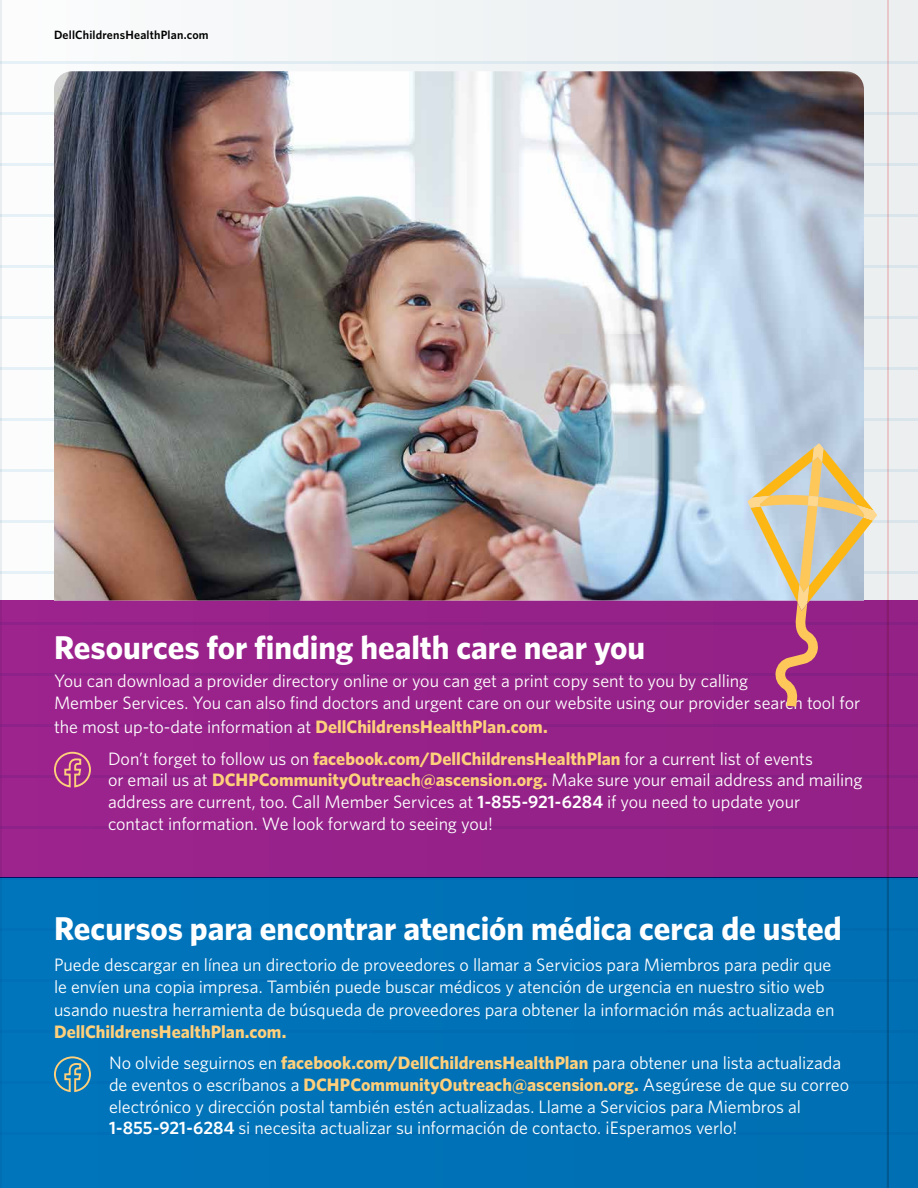
<style>
.page{position:relative;width:918px;height:1188px;background:#fff}
.page>*{position:absolute;margin:0;border:0;box-sizing:border-box;transform-origin:0 0}
.t1{font:700 33px "Whitney";letter-spacing:-.005em;color:#fff}
.t2{font:18px/21.6px "Whitney";letter-spacing:-.005em;color:#fff}
.t3{font:700 18px "Whitney";color:#ffd07b}
.t4{font:600 12px "Whitney";letter-spacing:.015em;color:#000}
.s1{font-weight:700;color:#ffd07b}
.s2{font-weight:600}
</style>
<div class="page">
<hr style="left:0;top:0;width:2px;height:1188px;background:#eaedef">
<div style="left:2px;top:0;width:916px;height:1188px;background:#f1f4f5"></div>
<hr style="left:887px;top:0;width:1px;height:1188px;background:#ed1c24">
<hr style="left:0;top:62px;width:918px;height:2px;background:#c8e4f2">
<hr style="left:0;top:113px;width:918px;height:2px;background:#c8e4f2">
<hr style="left:0;top:164px;width:918px;height:2px;background:#c8e4f2">
<hr style="left:0;top:215px;width:918px;height:2px;background:#c8e4f2">
<hr style="left:0;top:266px;width:918px;height:2px;background:#c8e4f2">
<hr style="left:0;top:317px;width:918px;height:2px;background:#c8e4f2">
<hr style="left:0;top:367px;width:918px;height:3px;background:#c8e4f2">
<hr style="left:0;top:418px;width:918px;height:3px;background:#c8e4f2">
<hr style="left:0;top:469px;width:918px;height:3px;background:#c8e4f2">
<hr style="left:0;top:520px;width:918px;height:3px;background:#c8e4f2">
<hr style="left:0;top:571px;width:918px;height:3px;background:#c8e4f2">
<hr style="left:0;top:462px;width:1px;height:132px;background:#ffd07b">
<div style="left:0;top:600px;width:918px;height:278px;background:#962289"></div>
<div style="left:0;top:878px;width:918px;height:310px;background:#0071b6"></div>
<svg style="left:54px;top:1056px;width:37px;height:37px"></svg>
<svg style="left:54px;top:751px;width:37px;height:37px"></svg>
<img style="left:54px;top:71px;width:810px;height:529px">
<svg style="left:747px;top:443px;width:130px;height:264px"></svg>
<p class="t4" style="left:54px;top:27px;width:156px">DellChildrensHealthPlan.com</p>
<h1 class="t1" style="left:54px;top:627px;width:593px">Resources for finding health care near you</h1>
<p class="t2" style="left:54px;top:670px;width:808px">You can download a provider directory online or you can get a print copy sent to you by calling<br>Member Services. You can also find doctors and urgent care on our website using our provider search tool for</p>
<p class="t2" style="left:54px;top:715px;width:495px">the most up-to-date information at <span class="s1">DellChildrensHealthPlan.com.</span></p>
<p class="t2" style="left:108px;top:747px;width:756px">Don’t forget to follow us on <span class="s1">facebook.com/DellChildrensHealthPlan</span> for a current list of events<br>or email us at <span class="s1">DCHPCommunityOutreach@ascension.org.</span> Make sure your email address and mailing address are current, too. Call Member Services at <span class="s2">1-855-921-6284</span> if you need to update your<br>contact information. We look forward to seeing you!</p>
<h1 class="t1" style="left:54px;top:908px;width:789px">Recursos para encontrar atención médica cerca de usted</h1>
<p class="t2" style="left:54px;top:953px;width:782px;line-height:22.5px">Puede descargar en línea un directorio de proveedores o llamar a Servicios para Miembros para pedir que le envíen una copia impresa. También puede buscar médicos y atención de urgencia en nuestro sitio web usando nuestra herramienta de búsqueda de proveedores para obtener la información más actualizada en</p>
<p class="t3" style="left:54px;top:1021px;width:234px">DellChildrensHealthPlan.com.</p>
<p class="t2" style="left:109px;top:1052px;width:742px">No olvide seguirnos en <span class="s1">facebook.com/DellChildrensHealthPlan</span> para obtener una lista actualizada de eventos o escríbanos a <span class="s1">DCHPCommunityOutreach@ascension.org.</span> Asegúrese de que su correo electrónico y dirección postal también estén actualizadas. Llame a Servicios para Miembros al <span class="s2">1-855-921-6284</span> si necesita actualizar su información de contacto. ¡Esperamos verlo!</p>
</div>
